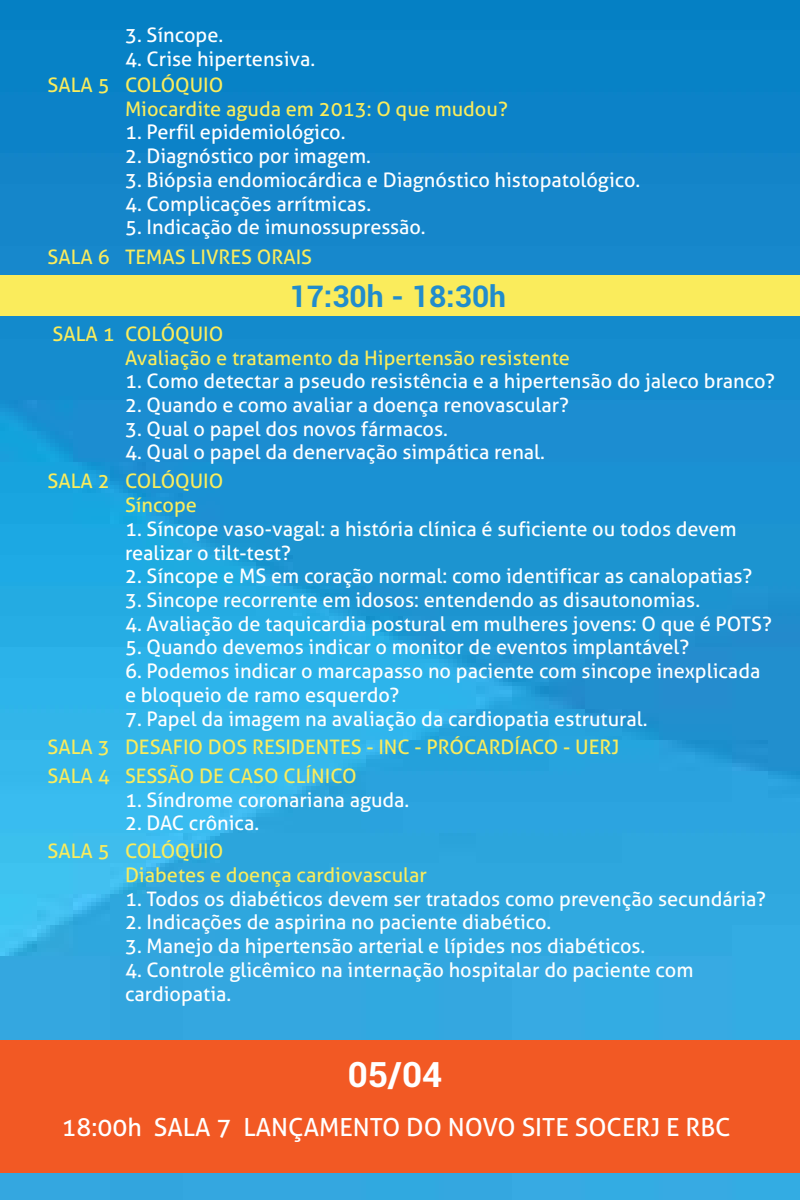
<style>
.page{position:relative;width:800px;height:1200px;background:#fff}
.page>*{position:absolute;margin:0;border:0;box-sizing:border-box;transform-origin:0 0}
.t1{font:700 35px "Roboto";color:#fff}
.t2{font:700 30px "Roboto";color:#218ccc}
.t3{font:25px "Aller";color:#fff}
.t4{font:20px/23.8px "Aller";color:#fff}
.t5{font:20px/23.8px "Aller";color:#faec5c}
</style>
<div class="page">
<img style="left:0;top:0;width:800px;height:1200px">
<div style="left:0;top:275px;width:800px;height:40px;background:#faec5c"></div>
<div style="left:0;top:1040px;width:800px;height:132px;background:#f25924"></div>
<p class="t4" style="left:125px;top:23px;width:100px">3. Síncope.</p>
<p class="t4" style="left:125px;top:47px;width:192px">4. Crise hipertensiva.</p>
<p class="t5" style="left:48px;top:73px;width:64px">SALA 5</p>
<p class="t5" style="left:125px;top:73px;width:384px">COLÓQUIO<br>Miocardite aguda em 2013: O que mudou?</p>
<p class="t4" style="left:125px;top:120px;width:222px">1. Perfil epidemiológico.</p>
<p class="t4" style="left:125px;top:144px;width:247px">2. Diagnóstico por imagem.</p>
<p class="t4" style="left:125px;top:168px;width:517px">3. Biópsia endomiocárdica e Diagnóstico histopatológico.</p>
<p class="t4" style="left:125px;top:192px;width:248px">4. Complicações arrítmicas.</p>
<p class="t4" style="left:125px;top:215px;width:302px">5. Indicação de imunossupressão.</p>
<p class="t5" style="left:48px;top:245px;width:64px">SALA 6</p>
<p class="t5" style="left:125px;top:245px;width:189px">TEMAS LIVRES ORAIS</p>
<h2 class="t2" style="left:290px;top:275px;width:218px">17:30h - 18:30h</h2>
<p class="t5" style="left:52px;top:322px;width:64px">SALA 1</p>
<p class="t5" style="left:125px;top:322px;width:446px">COLÓQUIO<br>Avaliação e tratamento da Hipertensão resistente</p>
<p class="t4" style="left:125px;top:369px;width:651px">1. Como detectar a pseudo resistência e a hipertensão do jaleco branco?</p>
<p class="t4" style="left:125px;top:393px;width:445px">2. Quando e como avaliar a doença renovascular?</p>
<p class="t4" style="left:125px;top:417px;width:325px">3. Qual o papel dos novos fármacos.</p>
<p class="t4" style="left:125px;top:440px;width:422px">4. Qual o papel da denervação simpática renal.</p>
<p class="t5" style="left:48px;top:469px;width:64px">SALA 2</p>
<p class="t5" style="left:125px;top:469px;width:100px">COLÓQUIO<br>Síncope</p>
<p class="t4" style="left:125px;top:517px;width:613px">1. Síncope vaso-vagal: a história clínica é suficiente ou todos devem realizar o tilt-test?</p>
<p class="t4" style="left:125px;top:564px;width:629px">2. Síncope e MS em coração normal: como identificar as canalopatias?</p>
<p class="t4" style="left:125px;top:588px;width:577px">3. Sincope recorrente em idosos: entendendo as disautonomias.</p>
<p class="t4" style="left:125px;top:612px;width:648px">4. Avaliação de taquicardia postural em mulheres jovens: O que é POTS?</p>
<p class="t4" style="left:125px;top:635px;width:566px">5. Quando devemos indicar o monitor de eventos implantável?</p>
<p class="t4" style="left:125px;top:659px;width:637px">6. Podemos indicar o marcapasso no paciente com sincope inexplicada e bloqueio de ramo esquerdo?</p>
<p class="t4" style="left:125px;top:707px;width:524px">7. Papel da imagem na avaliação da cardiopatia estrutural.</p>
<p class="t5" style="left:48px;top:735px;width:64px">SALA 3</p>
<p class="t5" style="left:125px;top:735px;width:496px">DESAFIO DOS RESIDENTES - INC - PRÓCARDÍACO - UERJ</p>
<p class="t5" style="left:48px;top:764px;width:64px">SALA 4</p>
<p class="t5" style="left:125px;top:764px;width:233px">SESSÃO DE CASO CLÍNICO</p>
<p class="t4" style="left:125px;top:788px;width:286px">1. Síndrome coronariana aguda.</p>
<p class="t4" style="left:125px;top:811px;width:136px">2. DAC crônica.</p>
<p class="t5" style="left:48px;top:839px;width:64px">SALA 5</p>
<p class="t5" style="left:125px;top:839px;width:304px">COLÓQUIO<br>Diabetes e doença cardiovascular</p>
<p class="t4" style="left:125px;top:887px;width:642px">1. Todos os diabéticos devem ser tratados como prevenção secundária?</p>
<p class="t4" style="left:125px;top:910px;width:428px">2. Indicações de aspirina no paciente diabético.</p>
<p class="t4" style="left:125px;top:934px;width:522px">3. Manejo da hipertensão arterial e lípides nos diabéticos.</p>
<p class="t4" style="left:125px;top:958px;width:570px">4. Controle glicêmico na internação hospitalar do paciente com cardiopatia.</p>
<h1 class="t1" style="left:348px;top:1050px;width:96px">05/04</h1>
<p class="t3" style="left:62px;top:1112px;width:671px">18:00h SALA 7 LANÇAMENTO DO NOVO SITE SOCERJ E RBC</p>
</div>
